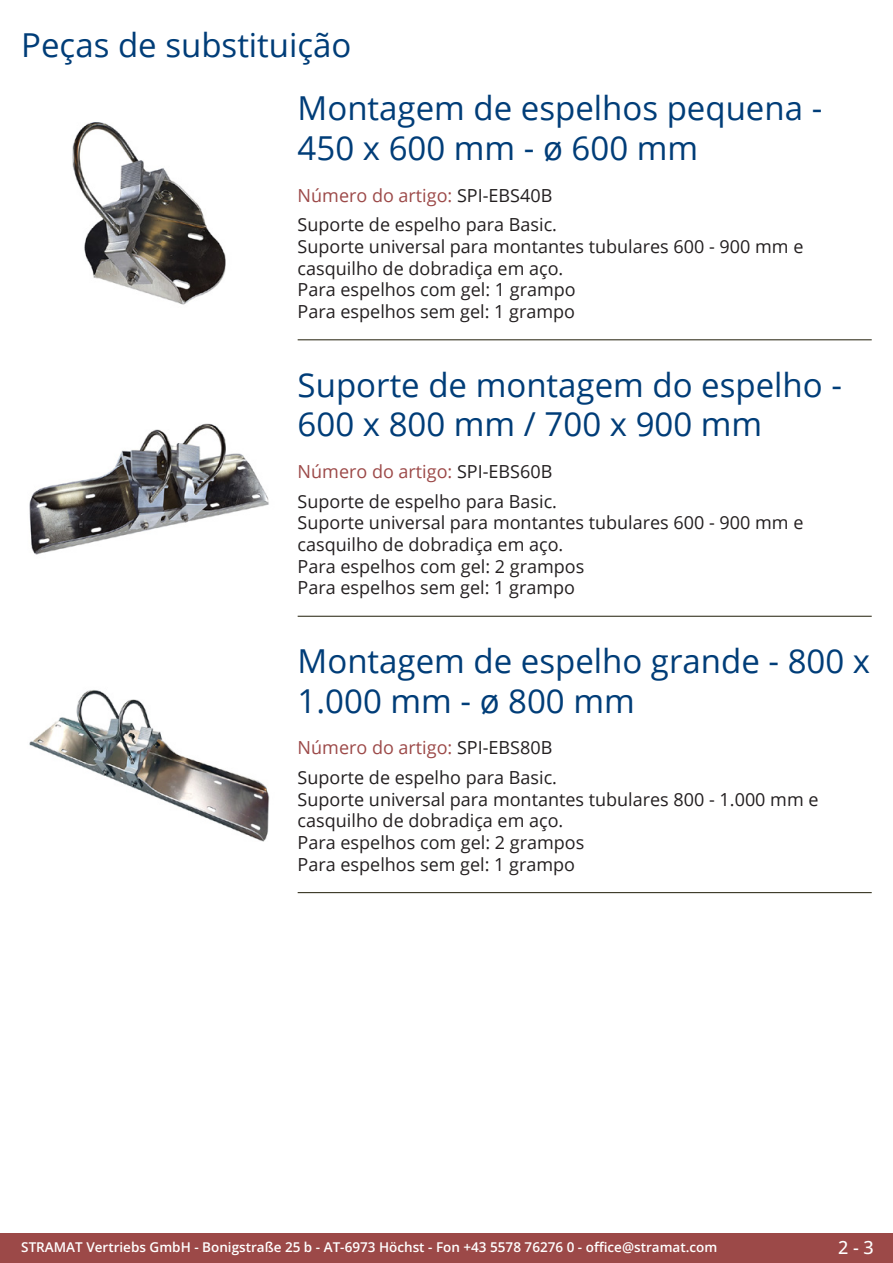
<style>
.page{position:relative;width:893px;height:1263px;background:#fff}
.page>*{position:absolute;margin:0;border:0;box-sizing:border-box;transform-origin:0 0}
.Produkttitel{font:33px/39.6px "Open Sans";color:#003d78}
.RastTitel{font:33px "Open Sans";color:#003d78}
.Beschreibung_Text{font:18px/21.6px "Open Sans";color:#231f20}
.TechDaten_Überschrif{font:18px "Open Sans";color:#9c4948}
.t1{font:500 18px "Open Sans";color:#fff}
.t2{font:600 13.5px "Open Sans";color:#fff}
.s1{color:#231f20}
</style>
<div class="page">
<div style="left:0;top:1233px;width:893px;height:30px;background:#9c4948"></div>
<hr style="left:298px;top:340px;width:574px;height:1px;background:#201d08">
<hr style="left:298px;top:616px;width:574px;height:1px;background:#201d08">
<hr style="left:298px;top:892px;width:574px;height:1px;background:#201d08">
<img style="left:72px;top:122px;width:154px;height:183px">
<img style="left:29px;top:423px;width:240px;height:132px">
<img style="left:29px;top:690px;width:241px;height:152px">
<p class="RastTitel" style="left:21px;top:22px;width:332px">Peças de substituição</p>
<p class="Produkttitel" style="left:298px;top:88px;width:526px">Montagem de espelhos pequena -<br>450 x 600 mm - ø 600 mm</p>
<p class="TechDaten_Überschrif" style="left:298px;top:183px;width:256px">Número do artigo: <span class="s1">SPI-EBS40B</span></p>
<p class="Beschreibung_Text" style="left:298px;top:214px;width:507px">Suporte de espelho para Basic.<br>Suporte universal para montantes tubulares 600 - 900 mm e casquilho de dobradiça em aço.<br>Para espelhos com gel: 1 grampo<br>Para espelhos sem gel: 1 grampo</p>
<p class="Produkttitel" style="left:298px;top:364px;width:546px">Suporte de montagem do espelho -<br>600 x 800 mm / 700 x 900 mm</p>
<p class="TechDaten_Überschrif" style="left:298px;top:459px;width:256px">Número do artigo: <span class="s1">SPI-EBS60B</span></p>
<p class="Beschreibung_Text" style="left:298px;top:490px;width:507px">Suporte de espelho para Basic.<br>Suporte universal para montantes tubulares 600 - 900 mm e casquilho de dobradiça em aço.<br>Para espelhos com gel: 2 grampos<br>Para espelhos sem gel: 1 grampo</p>
<p class="Produkttitel" style="left:298px;top:640px;width:574px">Montagem de espelho grande - 800 x<br>1.000 mm - ø 800 mm</p>
<p class="TechDaten_Überschrif" style="left:298px;top:735px;width:256px">Número do artigo: <span class="s1">SPI-EBS80B</span></p>
<p class="Beschreibung_Text" style="left:298px;top:766px;width:522px">Suporte de espelho para Basic.<br>Suporte universal para montantes tubulares 800 - 1.000 mm e casquilho de dobradiça em aço.<br>Para espelhos com gel: 2 grampos<br>Para espelhos sem gel: 1 grampo</p>
<p class="t2" style="left:21px;top:1238px;width:698px">STRAMAT Vertriebs GmbH - Bonigstraße 25 b - AT-6973 Höchst - Fon +43 5578 76276 0 - office@stramat.com</p>
<p class="t1" style="left:838px;top:1234px;width:37px">2 - 3</p>
</div>
